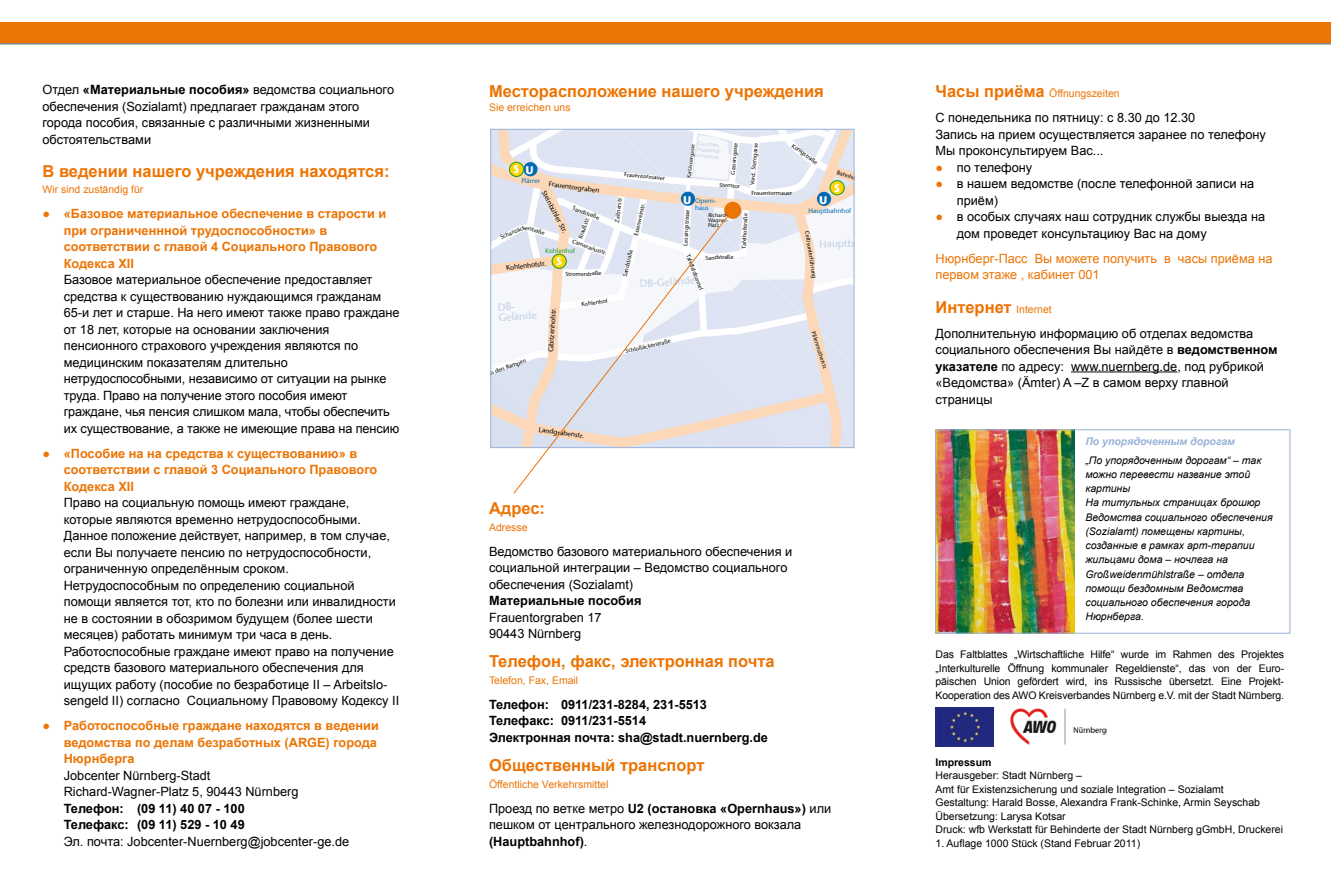
<style>
.page{position:relative;width:1331px;height:893px;background:#fff}
.page>*{position:absolute;margin:0;border:0;box-sizing:border-box;transform-origin:0 0}
.t1{font:700 16.5px "Arial";color:#ec7405}
.t2{font:12.75px/16.5px "Arial";color:#000}
.t3{font:700 12.75px/16.5px "Arial";color:#ec7405}
.t4{font:700 12.75px/16.5px "Arial";color:#000}
.t5{font:12.75px/16.5px "Arial";color:#ec7405}
.t6{font:10.5px/13.5px "Arial";color:#000}
.t7{font:italic 10.5px/14.2px "Arial";color:#000}
.t8{font:10.5px "Arial";color:#ec7405}
.t9{font:italic 700 10.5px "Arial";color:#98b2d9}
.t10{font:700 10.5px "Arial";color:#000}
.t11{font:10.35px/10.4px "Stone Sans";color:#c3d0e8}
.t12{font:6.9px "Stone Sans";color:#000}
.t13{font:6.6px/6.6px "Stone Sans";color:#006ab3}
.t14{font:6.6px "Stone Sans";color:#1fa12e}
.t15{font:6px/6px "Stone Sans";color:#c3d0e8}
.t16{font:6px "Stone Sans";color:#000}
.t17{font:5.85px "Stone Sans";color:#000}
.t18{font:5.7px "Stone Sans";color:#000}
.t19{font:5.25px/5.2px "Stone Sans";color:#000}
.s1{font-weight:700}
.s2{font-weight:700;font-size:16.5px}
.s3{font-weight:700;color:#ec7405}
.s4{font-weight:400;font-size:10.5px}
</style>
<div class="page">
<img style="left:937px;top:431px;width:138px;height:201px">
<hr style="left:1071px;top:371px;width:106px;height:1px;background:#000">
<div style="left:0;top:23px;width:1331px;height:22px;background:#858585"></div>
<div style="left:0;top:22px;width:1331px;height:21px;background:#ec7405"></div>
<svg style="left:513px;top:448px;width:221px;height:46px"></svg>
<div style="left:935px;top:429px;width:355px;height:205px;border:1px solid #98b2d9"></div>
<img style="left:1010px;top:708px;width:96px;height:37px">
<img style="left:935px;top:708px;width:58px;height:38px">
<svg style="left:491px;top:129px;width:363px;height:319px"></svg>
<p class="t2" style="left:43px;top:82px;width:353px">Отдел <span class="s1">«Материальные пособия»</span> ведомства социального обеспечения (Sozialamt) предлагает гражданам этого города пособия, связанные с различными жизненными обстоятельствами</p>
<p class="t1" style="left:43px;top:160px;width:348px">В ведении нашего учреждения находятся:</p>
<p class="t8" style="left:43px;top:183px;width:102px">Wir sind zuständig für</p>
<p class="t3" style="left:64px;top:206px;width:324px;text-indent:-21px">● «Базовое материальное обеспечение в старости и при ограниченнной трудоспособности» в соответствии с главой 4 Социального Правового Кодекса XII</p>
<p class="t2" style="left:64px;top:272px;width:337px">Базовое материальное обеспечение предоставляет средства к существованию нуждающимся гражданам 65-и лет и старше. На него имеют также право граждане от 18 лет, которые на основании заключения пенсионного страхового учреждения являются по медицинским показателям длительно нетрудоспособными, независимо от ситуации на рынке труда. Право на получение этого пособия имеют граждане, чья пенсия слишком мала, чтобы обеспечить их существование, а также не имеющие права на пенсию</p>
<p class="t3" style="left:64px;top:446px;width:315px;text-indent:-21px">● «Пособие на на средства к существованию» в соответствии с главой 3 Социального Правового<br>Кодекса XII</p>
<p class="t2" style="left:64px;top:495px;width:337px">Право на социальную помощь имеют граждане, которые являются временно нетрудоспособными.<br>Данное положение действует, например, в том случае, если Вы получаете пенсию по нетрудоспособности, ограниченную определённым сроком.<br>Нетрудоспособным по определению социальной помощи является тот, кто по болезни или инвалидности не в состоянии в обозримом будущем (более шести месяцев) работать минимум три часа в день.<br>Работоспособные граждане имеют право на получение средств базового материального обеспечения для ищущих работу (пособие по безработице II – Arbeitslo&shy;sengeld II) согласно Социальному Правовому Кодексу II</p>
<p class="t3" style="left:64px;top:718px;width:317px;text-indent:-21px">● Работоспособные граждане находятся в ведении ведомства по делам безработных (ARGE) города<br>Нюрнберга</p>
<p class="t2" style="left:64px;top:767px;width:236px">Jobcenter Nürnberg-Stadt<br>Richard-Wagner-Platz 5, 90443 Nürnberg</p>
<p class="t4" style="left:64px;top:800px;width:182px">Телефон: (09 11) 40 07 - 100<br>Телефакс: (09 11) 529 - 10 49</p>
<p class="t2" style="left:64px;top:833px;width:287px">Эл. почта: Jobcenter-Nuernberg@jobcenter-ge.de</p>
<p class="t1" style="left:489px;top:80px;width:336px">Месторасположение нашего учреждения</p>
<p class="t8" style="left:489px;top:100px;width:83px">Sie erreichen uns</p>
<p class="t13" style="left:521px;top:177px;width:20px">Plärrer</p>
<p class="t12" style="left:549px;top:179px;width:53px;rotate:8deg">Frauentorgraben</p>
<p class="t12" style="left:547px;top:189px;width:48px;rotate:62deg">Steinbühler Str.</p>
<p class="t12" style="left:505px;top:264px;width:42px;rotate:-7deg">Kohlenhofstr.</p>
<p class="t18" style="left:574px;top:204px;width:30px;rotate:21deg">Sandstraße</p>
<p class="t17" style="left:577px;top:237px;width:24px;rotate:-70deg">Kraußstr.</p>
<p class="t18" style="left:573px;top:238px;width:38px;rotate:19deg">Camerariusstr.</p>
<p class="t17" style="left:565px;top:271px;width:37px;rotate:-2deg">Stromerstraße</p>
<p class="t14" style="left:545px;top:246px;width:31px">Kohlenhof</p>
<p class="t18" style="left:624px;top:171px;width:42px;rotate:5deg">Frauentormauer</p>
<p class="t15" style="left:698px;top:140px;width:27px;rotate:5deg">German.<br>National&shy;museum</p>
<p class="t19" style="left:686px;top:178px;width:36px;rotate:-83deg">Kartäusergasse</p>
<p class="t17" style="left:729px;top:174px;width:33px;rotate:-85deg">Grasersgasse</p>
<p class="t18" style="left:720px;top:181px;width:22px;rotate:5deg">Sterntor</p>
<p class="t17" style="left:749px;top:185px;width:43px;rotate:-85deg">Vord. Sterngasse</p>
<p class="t18" style="left:794px;top:142px;width:32px;rotate:36deg">Königstraße</p>
<p class="t18" style="left:838px;top:169px;width:21px;rotate:18deg">Bahnho</p>
<p class="t18" style="left:751px;top:189px;width:42px">Frauentormauer</p>
<p class="t17" style="left:614px;top:222px;width:27px;rotate:-84deg">Zeltnerstr.</p>
<p class="t17" style="left:632px;top:235px;width:35px;rotate:-77deg">Essenweinstr.</p>
<p class="t13" style="left:695px;top:197px;width:22px">Opern&shy;haus</p>
<p class="t19" style="left:708px;top:212px;width:22px;rotate:1deg">Richard-<br>Wagner-<br>Platz</p>
<p class="t16" style="left:682px;top:245px;width:37px;rotate:-87deg">Lessingstrasse</p>
<p class="t17" style="left:621px;top:276px;width:30px;rotate:-77deg">Sandstraße</p>
<p class="t18" style="left:691px;top:253px;width:39px;rotate:69deg">Tafelfeldtunnel</p>
<p class="t18" style="left:705px;top:254px;width:30px;rotate:-3deg">Sandstraße</p>
<p class="t11" style="left:640px;top:278px;width:57px;rotate:-4deg">DB-Gelände</p>
<p class="t17" style="left:740px;top:248px;width:37px;rotate:-87deg">Tafelhofstraße</p>
<p class="t13" style="left:809px;top:207px;width:44px">Hauptbahnhof</p>
<p class="t18" style="left:811px;top:230px;width:50px;rotate:81deg">Celtisunterführung</p>
<p class="t11" style="left:819px;top:239px;width:36px;rotate:-1deg">Hauptb</p>
<p class="t11" style="left:497px;top:302px;width:40px;rotate:-4deg">DB-<br>Gelände</p>
<p class="t17" style="left:486px;top:370px;width:42px;rotate:-19deg">An den Rampen</p>
<p class="t12" style="left:546px;top:352px;width:46px;rotate:-86deg">Gibitzenhofstr.</p>
<p class="t17" style="left:581px;top:301px;width:28px;rotate:-8deg">Kohlenhof</p>
<p class="t17" style="left:625px;top:348px;width:48px;rotate:-13deg">Schloßäckerstraße</p>
<p class="t12" style="left:539px;top:425px;width:47px;rotate:8deg">Landgrabenstr.</p>
<p class="t18" style="left:817px;top:330px;width:41px;rotate:72deg">Pillenreutherstr.</p>
<p class="t1" style="left:489px;top:497px;width:58px">Адрес:</p>
<p class="t8" style="left:489px;top:520px;width:40px">Adresse</p>
<p class="t2" style="left:489px;top:543px;width:305px">Ведомство базового материального обеспечения и социальной интеграции – Ведомство социального обеспечения (Sozialamt)</p>
<p class="t4" style="left:489px;top:593px;width:154px">Материальные пособия</p>
<p class="t2" style="left:489px;top:609px;width:114px">Frauentorgraben 17<br>90443 Nürnberg</p>
<p class="t1" style="left:489px;top:651px;width:287px">Телефон, факс, электронная почта</p>
<p class="t8" style="left:489px;top:673px;width:91px">Telefon, Fax, Email</p>
<p class="t4" style="left:489px;top:697px;width:281px">Телефон: 0911/231-8284, 231-5513<br>Телефакс: 0911/231-5514<br>Электронная почта: sha@stadt.nuernberg.de</p>
<p class="t1" style="left:489px;top:754px;width:217px">Общественный транспорт</p>
<p class="t8" style="left:489px;top:777px;width:121px">Öffentliche Verkehrsmittel</p>
<p class="t2" style="left:489px;top:800px;width:344px">Проезд по ветке метро <span class="s1">U2 (остановка «Opernhaus»)</span> или пешком от центрального железнодорожного вокзала <span class="s1">(Hauptbahnhof)</span>.</p>
<p class="t8" style="left:935px;top:86px;width:186px"><span class="s2">Часы приёма</span> Öffnungszeiten</p>
<p class="t2" style="left:935px;top:109px;width:332px">С понедельника по пятницу: с 8.30 до 12.30<br>Запись на прием осуществляется заранее по телефону<br>Мы проконсультируем Вас...</p>
<p class="t2" style="left:935px;top:159px;width:98px"><span class="s3">●</span> по телефону</p>
<p class="t2" style="left:957px;top:175px;width:299px;text-indent:-21px"><span class="s3">●</span> в нашем ведомстве (после телефонной записи на приём)</p>
<p class="t2" style="left:957px;top:208px;width:310px;text-indent:-21px"><span class="s3">●</span> в особых случаях наш сотрудник службы выезда на дом проведет консультациюу Вас на дому</p>
<p class="t5" style="left:935px;top:250px;width:338px">Нюрнберг-Пасс Вы можете получить в часы приёма на первом этаже , кабинет 001</p>
<p class="t1" style="left:935px;top:296px;width:118px">Интернет <span class="s4">Internet</span></p>
<p class="t2" style="left:935px;top:325px;width:343px">Дополнительную информацию об отделах ведомства социального обеспечения Вы найдёте в <span class="s1">ведомственном указателе</span> по адресу: www.nuernberg.de, под рубрикой «Ведомства» (Ämter) A –Z в самом верху главной страницы</p>
<p class="t9" style="left:1085px;top:435px;width:151px">По упорядоченным дорогам</p>
<p class="t7" style="left:1085px;top:453px;width:189px">„По упорядоченным дорогам“ – так можно перевести название этой картины<br>На титульных страницах брошюр<br>Ведомства социального обеспечения (Sozialamt) помещены картины, созданные в рамках арт-терапии жильцами дома – ночлега на<br>Großweidenmühlstraße – отдела помощи бездомным Ведомства социального обеспечения города<br>Нюрнберга.</p>
<p class="t6" style="left:935px;top:648px;width:350px;text-align:justify">Das Faltblattes „Wirtschaftliche Hilfe“ wurde im Rahmen des Projektes „Interkulturelle Öffnung kommunaler Regeldienste“, das von der Euro&shy;päischen Union gefördert wird, ins Russische übersetzt. Eine Projekt-Kooperation des AWO Kreisverbandes Nürnberg e.V. mit der Stadt Nürnberg.</p>
<p class="t10" style="left:935px;top:755px;width:58px">Impressum</p>
<p class="t6" style="left:935px;top:769px;width:349px">Herausgeber: Stadt Nürnberg –<br>Amt für Existenzsicherung und soziale Integration – Sozialamt<br>Gestaltung: Harald Bosse, Alexandra Frank-Schinke, Armin Seyschab Übersetzung: Larysa Kotsar<br>Druck: wfb Werkstatt für Behinderte der Stadt Nürnberg gGmbH, Druckerei</p>
<p class="t6" style="left:935px;top:836px;width:206px">1. Auflage 1000 Stück (Stand Februar 2011)</p>
</div>
